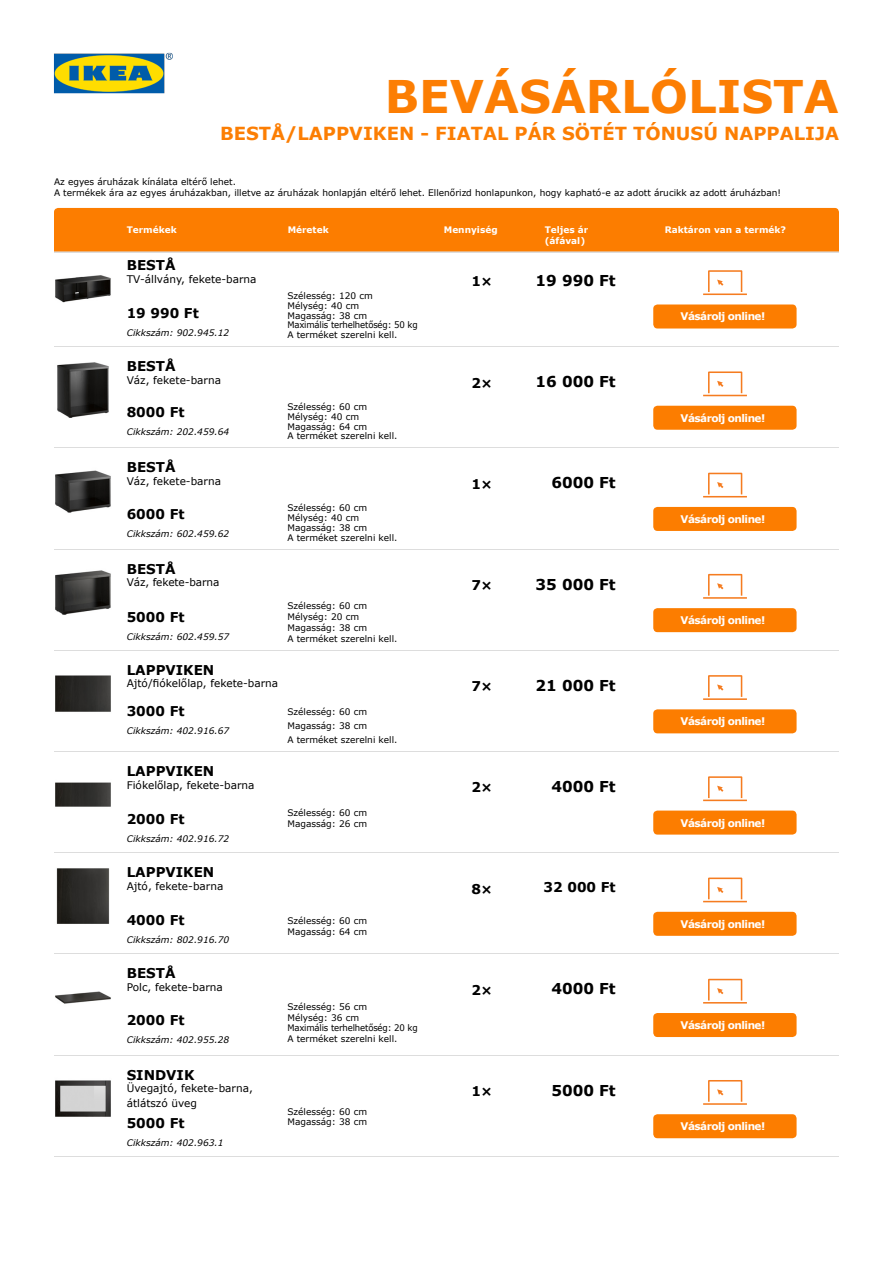
<style>
.page{position:relative;width:893px;height:1263px;background:#fff}
.page>*{position:absolute;margin:0;border:0;box-sizing:border-box;transform-origin:0 0}
.t1{font:700 45px "Verdana";color:#fc7e03}
.t2{font:700 18px "Verdana";color:#fc7e03}
.t3{font:700 15px "Verdana";color:#000}
.t4{font:700 13.5px "Verdana";color:#000}
.t5{font:10.5px/14.4px "Verdana";color:#000}
.t6{font:700 10.5px "Verdana";letter-spacing:-.05em;color:#fff}
.t7{font:9px/10.8px "Verdana";color:#000}
.t8{font:italic 9px "Verdana";color:#000}
.t9{font:700 9px/10.8px "Verdana";color:#fff}
</style>
<div class="page">
<img style="left:53px;top:52px;width:120px;height:42px">
<hr style="left:54px;top:251px;width:785px;height:2px;background:#ddd">
<div style="left:54px;top:208px;width:785px;height:43px;background:#fc7d00"></div>
<hr style="left:54px;top:346px;width:785px;height:1px;background:#ddd">
<img style="left:55px;top:275px;width:56px;height:28px">
<div style="left:653px;top:304px;width:144px;height:24px;background:#fc7d00;border-radius:4px"></div>
<svg style="left:703px;top:270px;width:44px;height:25px"></svg>
<hr style="left:54px;top:447px;width:785px;height:1px;background:#ddd">
<img style="left:57px;top:362px;width:52px;height:56px">
<div style="left:653px;top:406px;width:144px;height:24px;background:#fc7d00;border-radius:4px"></div>
<svg style="left:703px;top:371px;width:44px;height:25px"></svg>
<hr style="left:54px;top:549px;width:785px;height:1px;background:#ddd">
<img style="left:55px;top:470px;width:56px;height:43px">
<div style="left:653px;top:507px;width:144px;height:24px;background:#fc7d00;border-radius:4px"></div>
<svg style="left:703px;top:473px;width:44px;height:24px"></svg>
<hr style="left:54px;top:650px;width:785px;height:1px;background:#ddd">
<img style="left:55px;top:570px;width:56px;height:45px">
<div style="left:653px;top:608px;width:144px;height:24px;background:#fc7d00;border-radius:4px"></div>
<svg style="left:703px;top:574px;width:44px;height:25px"></svg>
<hr style="left:54px;top:751px;width:785px;height:1px;background:#ddd">
<img style="left:55px;top:675px;width:56px;height:37px">
<div style="left:653px;top:709px;width:144px;height:24px;background:#fc7d00;border-radius:4px"></div>
<svg style="left:703px;top:675px;width:44px;height:25px"></svg>
<hr style="left:54px;top:852px;width:785px;height:1px;background:#ddd">
<img style="left:55px;top:782px;width:56px;height:25px">
<div style="left:653px;top:810px;width:144px;height:24px;background:#fc7d00;border-radius:4px"></div>
<svg style="left:703px;top:776px;width:44px;height:25px"></svg>
<hr style="left:54px;top:953px;width:785px;height:1px;background:#ddd">
<img style="left:56px;top:868px;width:54px;height:56px">
<div style="left:653px;top:912px;width:144px;height:24px;background:#fc7d00;border-radius:4px"></div>
<svg style="left:703px;top:877px;width:44px;height:25px"></svg>
<hr style="left:54px;top:1055px;width:785px;height:1px;background:#ddd">
<img style="left:55px;top:991px;width:56px;height:13px">
<div style="left:653px;top:1013px;width:144px;height:24px;background:#fc7d00;border-radius:4px"></div>
<svg style="left:703px;top:979px;width:44px;height:24px"></svg>
<hr style="left:54px;top:1156px;width:785px;height:1px;background:#ddd">
<img style="left:55px;top:1080px;width:56px;height:37px">
<div style="left:653px;top:1114px;width:144px;height:24px;background:#fc7d00;border-radius:4px"></div>
<svg style="left:703px;top:1080px;width:44px;height:25px"></svg>
<h1 class="t1" style="left:385px;top:65px;width:456px">BEVÁSÁRLÓLISTA</h1>
<h2 class="t2" style="left:220px;top:121px;width:620px">BESTÅ/LAPPVIKEN - FIATAL PÁR SÖTÉT TÓNUSÚ NAPPALIJA</h2>
<p class="t7" style="left:54px;top:176px;width:729px">Az egyes áruházak kínálata eltérő lehet.<br>A termékek ára az egyes áruházakban, illetve az áruházak honlapján eltérő lehet. Ellenőrizd honlapunkon, hogy kapható-e az adott árucikk az adott áruházban!</p>
<p class="t9" style="left:127px;top:224px;width:52px">Termékek</p>
<p class="t9" style="left:444px;top:224px;width:55px">Mennyiség</p>
<p class="t9" style="left:545px;top:224px;width:45px">Teljes ár (áfával)</p>
<p class="t9" style="left:665px;top:224px;width:123px">Raktáron van a termék?</p>
<p class="t9" style="left:288px;top:224px;width:43px">Méretek</p>
<h3 class="t4" style="left:127px;top:255px;width:50px">BESTÅ</h3>
<p class="t5" style="left:127px;top:271px;width:131px">TV-állvány, fekete-barna</p>
<h3 class="t4" style="left:127px;top:303px;width:74px">19 990 Ft</h3>
<p class="t8" style="left:127px;top:326px;width:104px">Cikkszám: 902.945.12</p>
<h3 class="t4" style="left:127px;top:357px;width:50px">BESTÅ</h3>
<p class="t5" style="left:127px;top:373px;width:96px">Váz, fekete-barna</p>
<h3 class="t4" style="left:127px;top:403px;width:59px">8000 Ft</h3>
<p class="t8" style="left:127px;top:426px;width:104px">Cikkszám: 202.459.64</p>
<h3 class="t4" style="left:127px;top:458px;width:50px">BESTÅ</h3>
<p class="t5" style="left:127px;top:474px;width:96px">Váz, fekete-barna</p>
<h3 class="t4" style="left:127px;top:504px;width:59px">6000 Ft</h3>
<p class="t8" style="left:127px;top:527px;width:104px">Cikkszám: 602.459.62</p>
<h3 class="t4" style="left:127px;top:559px;width:50px">BESTÅ</h3>
<p class="t5" style="left:127px;top:575px;width:94px">Váz, fekete-barna</p>
<h3 class="t4" style="left:127px;top:607px;width:59px">5000 Ft</h3>
<p class="t8" style="left:127px;top:630px;width:104px">Cikkszám: 602.459.57</p>
<h3 class="t4" style="left:127px;top:660px;width:89px">LAPPVIKEN</h3>
<p class="t5" style="left:127px;top:676px;width:153px">Ajtó/fiókelőlap, fekete-barna</p>
<h3 class="t4" style="left:127px;top:702px;width:59px">3000 Ft</h3>
<p class="t8" style="left:127px;top:725px;width:104px">Cikkszám: 402.916.67</p>
<h3 class="t4" style="left:127px;top:761px;width:89px">LAPPVIKEN</h3>
<p class="t5" style="left:127px;top:777px;width:129px">Fiókelőlap, fekete-barna</p>
<h3 class="t4" style="left:127px;top:809px;width:59px">2000 Ft</h3>
<p class="t8" style="left:127px;top:832px;width:104px">Cikkszám: 402.916.72</p>
<h3 class="t4" style="left:127px;top:863px;width:89px">LAPPVIKEN</h3>
<p class="t5" style="left:127px;top:879px;width:98px">Ajtó, fekete-barna</p>
<h3 class="t4" style="left:127px;top:911px;width:59px">4000 Ft</h3>
<p class="t8" style="left:127px;top:934px;width:104px">Cikkszám: 802.916.70</p>
<h3 class="t4" style="left:127px;top:964px;width:50px">BESTÅ</h3>
<p class="t5" style="left:127px;top:980px;width:98px">Polc, fekete-barna</p>
<h3 class="t4" style="left:127px;top:1010px;width:59px">2000 Ft</h3>
<p class="t8" style="left:127px;top:1033px;width:104px">Cikkszám: 402.955.28</p>
<p class="t7" style="left:287px;top:291px;width:132px;line-height:9.8px">Szélesség: 120 cm<br>Mélység: 40 cm<br>Magasság: 38 cm<br>Maximális terhelhetőség: 50 kg<br>A terméket szerelni kell.</p>
<p class="t7" style="left:287px;top:402px;width:112px;line-height:9.8px">Szélesség: 60 cm<br>Mélység: 40 cm<br>Magasság: 64 cm<br>A terméket szerelni kell.</p>
<p class="t7" style="left:287px;top:503px;width:112px;line-height:9.8px">Szélesség: 60 cm<br>Mélység: 40 cm<br>Magasság: 38 cm<br>A terméket szerelni kell.</p>
<p class="t7" style="left:287px;top:600px;width:112px">Szélesség: 60 cm<br>Mélység: 20 cm<br>Magasság: 38 cm<br>A terméket szerelni kell.</p>
<p class="t7" style="left:287px;top:705px;width:112px;line-height:13.8px">Szélesség: 60 cm<br>Magasság: 38 cm<br>A terméket szerelni kell.</p>
<p class="t7" style="left:287px;top:807px;width:81px">Szélesség: 60 cm<br>Magasság: 26 cm</p>
<p class="t7" style="left:287px;top:915px;width:81px">Szélesség: 60 cm<br>Magasság: 64 cm</p>
<p class="t7" style="left:287px;top:1001px;width:132px">Szélesség: 56 cm<br>Mélység: 36 cm<br>Maximális terhelhetőség: 20 kg<br>A terméket szerelni kell.</p>
<h3 class="t4" style="left:127px;top:1065px;width:69px">SINDVIK</h3>
<p class="t5" style="left:127px;top:1081px;width:128px">Üvegajtó, fekete-barna, átlátszó üveg</p>
<h3 class="t4" style="left:127px;top:1113px;width:59px">5000 Ft</h3>
<p class="t8" style="left:127px;top:1136px;width:98px">Cikkszám: 402.963.1</p>
<p class="t7" style="left:287px;top:1106px;width:81px">Szélesség: 60 cm<br>Magasság: 38 cm</p>
<h3 class="t4" style="left:471px;top:272px;width:23px">1×</h3>
<h3 class="t3" style="left:536px;top:270px;width:82px">19 990 Ft</h3>
<h3 class="t4" style="left:471px;top:373px;width:23px">2×</h3>
<h3 class="t3" style="left:536px;top:371px;width:82px">16 000 Ft</h3>
<h3 class="t4" style="left:471px;top:474px;width:23px">1×</h3>
<h3 class="t3" style="left:551px;top:472px;width:66px">6000 Ft</h3>
<h3 class="t4" style="left:471px;top:576px;width:23px">7×</h3>
<h3 class="t3" style="left:536px;top:573px;width:82px">35 000 Ft</h3>
<h3 class="t4" style="left:471px;top:677px;width:23px">7×</h3>
<h3 class="t3" style="left:536px;top:675px;width:82px">21 000 Ft</h3>
<h3 class="t4" style="left:471px;top:778px;width:23px">2×</h3>
<h3 class="t3" style="left:551px;top:776px;width:66px">4000 Ft</h3>
<h3 class="t4" style="left:471px;top:879px;width:23px">8×</h3>
<h3 class="t4" style="left:544px;top:878px;width:74px">32 000 Ft</h3>
<h3 class="t4" style="left:471px;top:980px;width:23px">2×</h3>
<h3 class="t3" style="left:551px;top:978px;width:66px">4000 Ft</h3>
<h3 class="t4" style="left:471px;top:1082px;width:23px">1×</h3>
<h3 class="t3" style="left:551px;top:1079px;width:66px">5000 Ft</h3>
<p class="t6" style="left:680px;top:309px;width:86px">Vásárolj online!</p>
<p class="t6" style="left:680px;top:410px;width:86px">Vásárolj online!</p>
<p class="t6" style="left:680px;top:512px;width:86px">Vásárolj online!</p>
<p class="t6" style="left:680px;top:613px;width:86px">Vásárolj online!</p>
<p class="t6" style="left:680px;top:714px;width:86px">Vásárolj online!</p>
<p class="t6" style="left:680px;top:815px;width:86px">Vásárolj online!</p>
<p class="t6" style="left:680px;top:916px;width:86px">Vásárolj online!</p>
<p class="t6" style="left:680px;top:1018px;width:86px">Vásárolj online!</p>
<p class="t6" style="left:680px;top:1119px;width:86px">Vásárolj online!</p>
</div>
